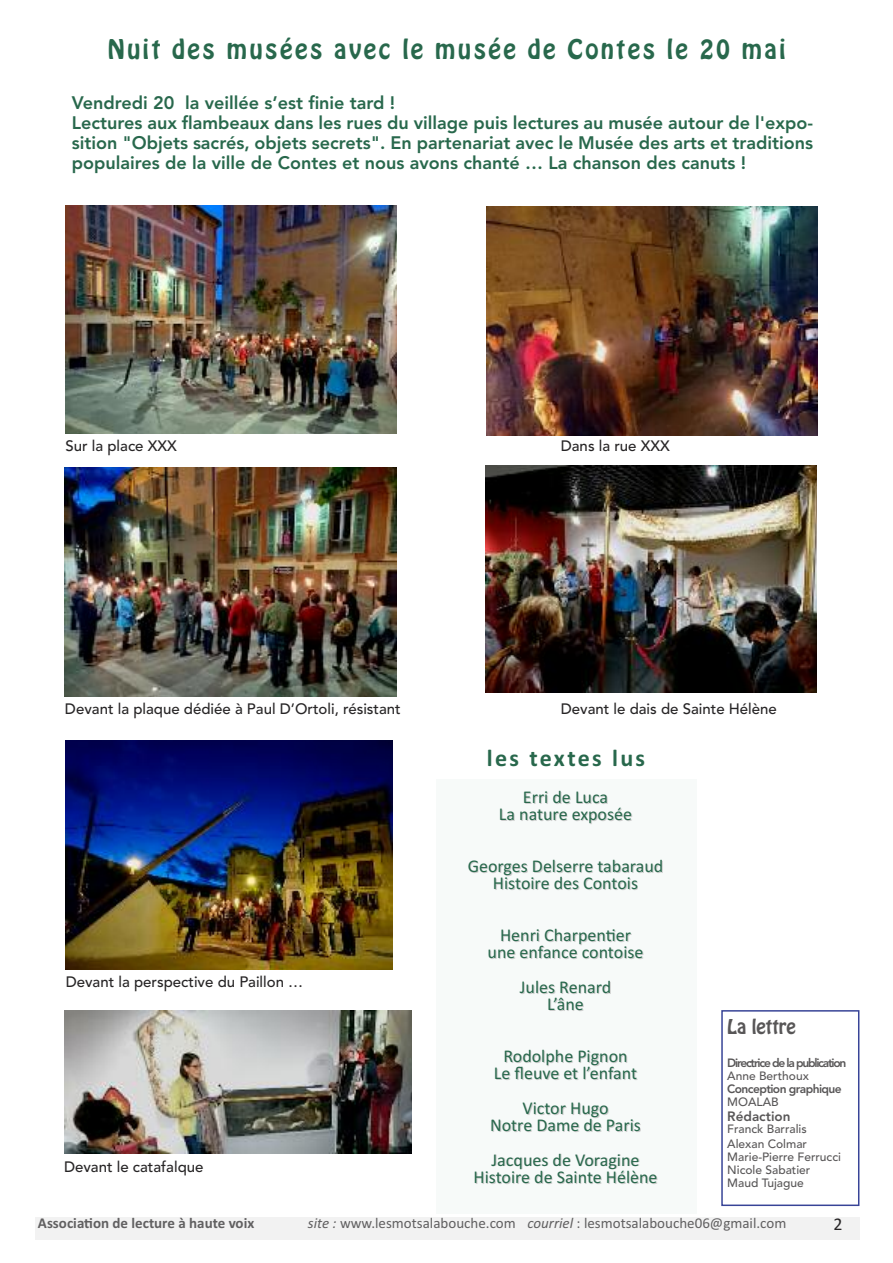
<style>
.page{position:relative;width:893px;height:1263px;background:#fff}
.page>*{position:absolute;margin:0;border:0;box-sizing:border-box;transform-origin:0 0}
.t1{font:24px "Hobo Std";letter-spacing:.1em;color:#28684c}
.t2{font:700 24px "Calibri";letter-spacing:.1em;color:#28684c}
.t3{font:800 18px/20.1px "Avenir";color:#28684c}
.t4{font:18px/17.2px "Calibri";color:#28684c;text-align:center}
.t5{font:18px "Hobo Std";color:rgb(65 63 64/.88)}
.t6{font:18px "Calibri";color:#272526}
.t7{font:500 15px "Avenir";color:#272526}
.t8{font:15px "Calibri";color:#616061}
.t9{font:700 15px "Calibri";color:#616061}
.t10{font:800 13.5px "Avenir";color:rgb(65 63 64/.88)}
.t11{font:500 12px/12.9px "Avenir";color:rgb(65 63 64/.88)}
.t12{font:800 12px "Avenir";letter-spacing:-.1em;color:rgb(65 63 64/.88)}
.t13{font:800 12px "Avenir";letter-spacing:-.05em;color:rgb(65 63 64/.88)}
.s1{font-style:italic}
</style>
<div class="page">
<div style="left:35px;top:1217px;width:824px;height:22px;background:#f2f2f2"></div>
<div style="left:436px;top:779px;width:260px;height:434px;background:#f7faf9"></div>
<img style="left:65px;top:741px;width:327px;height:228px">
<img style="left:66px;top:205px;width:331px;height:229px">
<img style="left:65px;top:468px;width:331px;height:229px">
<img style="left:64px;top:1010px;width:348px;height:144px">
<img style="left:487px;top:206px;width:331px;height:229px">
<img style="left:486px;top:465px;width:331px;height:227px">
<div style="left:721px;top:1010px;width:138px;height:196px;border:2px solid #384497"></div>
<h1 class="t1" style="left:108px;top:39px;width:679px">Nuit des musées avec le musée de Contes le 20 mai</h1>
<p class="t3" style="left:72px;top:93px;width:743px">Vendredi 20 la veillée s’est finie tard !<br>Lectures aux flambeaux dans les rues du village puis lectures au musée autour de l'expo&shy;sition "Objets sacrés, objets secrets". En partenariat avec le Musée des arts et traditions populaires de la ville de Contes et nous avons chanté … La chanson des canuts !</p>
<p class="t7" style="left:66px;top:433px;width:113px">Sur la place XXX</p>
<p class="t7" style="left:561px;top:433px;width:111px">Dans la rue XXX</p>
<p class="t7" style="left:65px;top:696px;width:337px">Devant la plaque dédiée à Paul D’Ortoli, résistant</p>
<p class="t7" style="left:66px;top:969px;width:239px">Devant la perspective du Paillon …</p>
<p class="t7" style="left:64px;top:1154px;width:141px">Devant le catafalque</p>
<p class="t7" style="left:561px;top:695px;width:218px">Devant le dais de Sainte Hélène</p>
<h1 class="t2" style="left:487px;top:744px;width:160px">les textes lus</h1>
<p class="t4" style="left:499px;top:788px;width:135px">erri de luca<br>la nature exposée</p>
<p class="t4" style="left:468px;top:857px;width:197px">Georges delserre tabaraud histoire des Contois</p>
<p class="t4" style="left:488px;top:926px;width:157px">henri Charpentier une enfance contoise</p>
<p class="t4" style="left:520px;top:978px;width:93px">Jules renard l’âne</p>
<p class="t4" style="left:494px;top:1047px;width:145px">rodolphe pignon le fleuve et l’enfant</p>
<p class="t4" style="left:490px;top:1099px;width:152px">Victor hugo<br>Notre dame de paris</p>
<p class="t4" style="left:473px;top:1151px;width:186px">Jacques de Voragine histoire de sainte hélène</p>
<p class="t5" style="left:727px;top:1019px;width:70px">La lettre</p>
<p class="t12" style="left:727px;top:1053px;width:121px">Directrice de la publication</p>
<p class="t11" style="left:727px;top:1069px;width:83px">Anne Berthoux</p>
<p class="t13" style="left:727px;top:1079px;width:116px">Conception graphique</p>
<p class="t11" style="left:727px;top:1094px;width:53px">MOALAB</p>
<p class="t10" style="left:727px;top:1105px;width:65px">Rédaction</p>
<p class="t11" style="left:727px;top:1121px;width:81px;line-height:14.7px">Franck Barralis<br>Alexan Colmar</p>
<p class="t11" style="left:727px;top:1150px;width:115px">Marie-Pierre Ferrucci<br>Nicole Sabatier<br>Maud Tujague</p>
<p class="t9" style="left:38px;top:1214px;width:218px">Association de lecture à haute voix</p>
<p class="t8" style="left:308px;top:1214px;width:480px"><span class="s1">site :</span> www.lesmotsalabouche.com <span class="s1">courriel</span> : lesmotsalabouche06@gmail.com</p>
<p class="t6" style="left:833px;top:1213px;width:11px">2</p>
</div>
